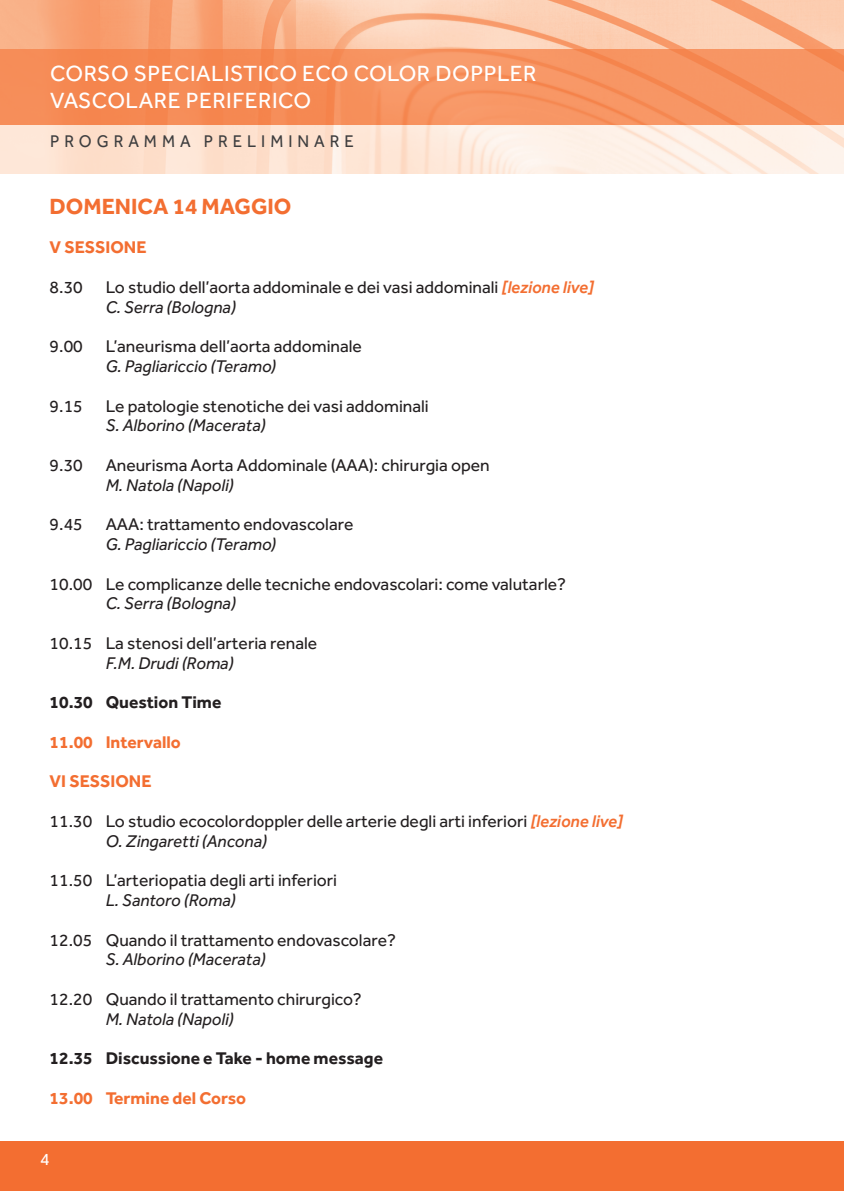
<style>
.page{position:relative;width:844px;height:1191px;background:#fff}
.page>*{position:absolute;margin:0;border:0;box-sizing:border-box;transform-origin:0 0}
.t1{font:22.75px/26.2px "Effra";letter-spacing:.02em;color:#fff}
.t2{font:700 22.75px "Effra";color:#f36e31}
.t3{font:17.5px/19.8px "Effra";color:#231f20}
.t4{font:italic 17.5px "Effra";color:#231f20}
.t5{font:700 17.5px "Effra";color:#f36e31}
.t6{font:700 17.5px "Effra";color:#231f20}
.t7{font:17.5px "Effra";letter-spacing:.3em;color:#3e3e3f;scale:.95 1}
.t8{font:17.5px "Effra";color:#fff}
.s1{font-weight:500;font-style:italic;color:#f36e31}
.s2{font-style:italic}
</style>
<div class="page">
<div style="left:0;top:1141px;width:843px;height:50px;background:#f36e31"></div>
<img style="left:0;top:0;width:843px;height:50px">
<img style="left:0;top:50px;width:843px;height:124px">
<img style="left:0;top:124px;width:843px;height:1px">
<h1 class="t1" style="left:50px;top:60px;width:488px">CORSO SPECIALISTICO ECO COLOR DOPPLER<br>VASCOLARE PERIFERICO</h1>
<p class="t7" style="left:50px;top:131px;width:321px">PROGRAMMA PRELIMINARE</p>
<h1 class="t2" style="left:50px;top:192px;width:243px">DOMENICA 14 MAGGIO</h1>
<p class="t5" style="left:50px;top:237px;width:98px">V SESSIONE</p>
<p class="t3" style="left:50px;top:277px;width:35px">8.30</p>
<p class="t3" style="left:106px;top:277px;width:489px">Lo studio dell’aorta addominale e dei vasi addominali <span class="s1">[lezione live]<br></span><span class="s2">C. Serra (Bologna)</span></p>
<p class="t3" style="left:50px;top:336px;width:35px">9.00</p>
<p class="t3" style="left:106px;top:336px;width:258px">L’aneurisma dell’aorta addominale</p>
<p class="t4" style="left:106px;top:356px;width:172px">G. Pagliariccio (Teramo)</p>
<p class="t3" style="left:50px;top:395px;width:35px">9.15</p>
<p class="t3" style="left:106px;top:395px;width:324px">Le patologie stenotiche dei vasi addominali</p>
<p class="t4" style="left:106px;top:415px;width:161px">S. Alborino (Macerata)</p>
<p class="t3" style="left:50px;top:455px;width:35px">9.30</p>
<p class="t3" style="left:106px;top:455px;width:385px">Aneurisma Aorta Addominale (AAA): chirurgia open</p>
<p class="t4" style="left:106px;top:474px;width:129px">M. Natola (Napoli)</p>
<p class="t3" style="left:50px;top:514px;width:35px">9.45</p>
<p class="t3" style="left:106px;top:514px;width:249px">AAA: trattamento endovascolare</p>
<p class="t4" style="left:106px;top:534px;width:172px">G. Pagliariccio (Teramo)</p>
<p class="t3" style="left:50px;top:573px;width:517px">10.00 Le complicanze delle tecniche endovascolari: come valutarle?</p>
<p class="t4" style="left:106px;top:593px;width:132px">C. Serra (Bologna)</p>
<p class="t3" style="left:50px;top:633px;width:269px">10.15 La stenosi dell’arteria renale</p>
<p class="t4" style="left:106px;top:652px;width:129px">F.M. Drudi (Roma)</p>
<p class="t6" style="left:50px;top:691px;width:173px">10.30 Question Time</p>
<p class="t5" style="left:50px;top:731px;width:133px">11.00 Intervallo</p>
<p class="t5" style="left:50px;top:771px;width:103px">VI SESSIONE</p>
<p class="t3" style="left:106px;top:811px;width:518px;text-indent:-56px">11.30 Lo studio ecocolordoppler delle arterie degli arti inferiori <span class="s1">[lezione live]<br></span><span class="s2">O. Zingaretti (Ancona)</span></p>
<p class="t3" style="left:50px;top:870px;width:289px">11.50 L’arteriopatia degli arti inferiori</p>
<p class="t4" style="left:106px;top:890px;width:131px">L. Santoro (Roma)</p>
<p class="t3" style="left:50px;top:929px;width:348px">12.05 Quando il trattamento endovascolare?</p>
<p class="t4" style="left:106px;top:949px;width:161px">S. Alborino (Macerata)</p>
<p class="t3" style="left:50px;top:989px;width:313px">12.20 Quando il trattamento chirurgico?</p>
<p class="t4" style="left:106px;top:1008px;width:129px">M. Natola (Napoli)</p>
<p class="t6" style="left:50px;top:1047px;width:335px">12.35 Discussione e Take - home message</p>
<p class="t5" style="left:50px;top:1087px;width:198px">13.00 Termine del Corso</p>
<p class="t8" style="left:40px;top:1149px;width:11px">4</p>
</div>
